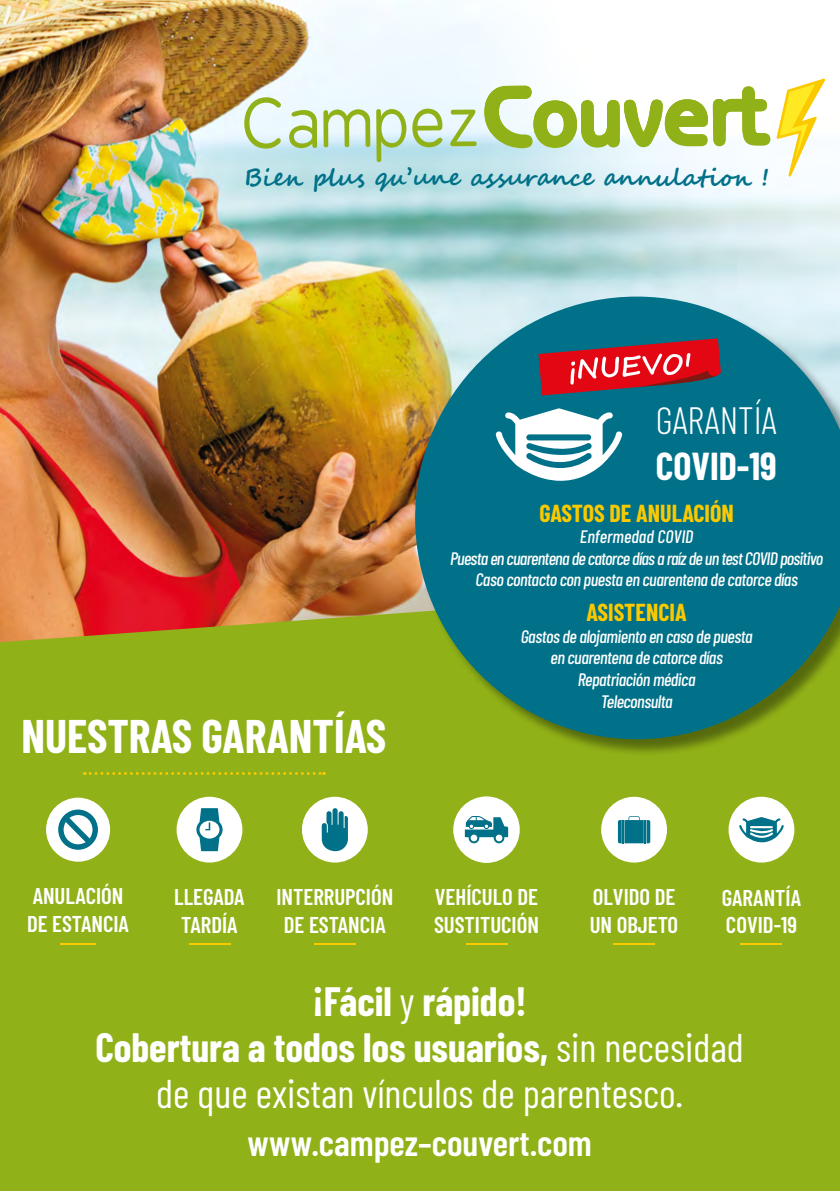
<style>
.page{position:relative;width:840px;height:1191px;background:#fff}
.page>*{position:absolute;margin:0;border:0;box-sizing:border-box;transform-origin:0 0}
.t1{font:700 46px "Barlow Condensed";color:#fff}
.t2{font:40px/46px "Barlow Condensed";color:#fff;text-align:center}
.t3{font:300 38px "Barlow Condensed";color:#fff}
.t4{font:700 38px "Barlow Condensed";color:#fff}
.t5{font:600 36px "Barlow Condensed";color:#fff}
.t6{font:700 24px "Segoe Script";color:#007188}
.t7{font:700 24px "Barlow Condensed";color:#fbc900}
.t8{font:600 22.8px/27.4px "Barlow Condensed";color:#fff}
.t9{font:italic 500 18px/21.6px "Barlow Condensed";letter-spacing:-.025em;color:#fff;text-align:center}
.s1{font-weight:700}
</style>
<div class="page">
<img style="left:0;top:0;width:839px;height:581px">
<div style="left:0;top:581px;width:839px;height:610px;background:#90b117"></div>
<svg style="left:84px;top:772px;width:240px;height:3px"></svg>
<div style="left:415px;top:297px;width:424px;height:460px;background:#000;opacity:.4"></div>
<svg style="left:415px;top:296px;width:424px;height:443px;background:#258283"></svg>
<svg style="left:495px;top:408px;width:127px;height:73px"></svg>
<hr style="left:314px;top:943px;width:41px;height:2px;background:#fbc900">
<hr style="left:465px;top:943px;width:41px;height:2px;background:#fbc900">
<hr style="left:613px;top:943px;width:41px;height:2px;background:#fbc900">
<hr style="left:740px;top:943px;width:41px;height:2px;background:#fbc900">
<hr style="left:189px;top:943px;width:41px;height:2px;background:#fbc900">
<hr style="left:60px;top:943px;width:36px;height:2px;background:#fbc900">
<div style="left:302px;top:796px;width:65px;height:66px;background:#fff;border-radius:50%"></div>
<div style="left:728px;top:796px;width:66px;height:66px;background:#fff;border-radius:50%"></div>
<div style="left:176px;top:796px;width:66px;height:66px;background:#fff;border-radius:50%"></div>
<div style="left:601px;top:796px;width:65px;height:66px;background:#fff;border-radius:50%"></div>
<div style="left:46px;top:797px;width:64px;height:64px;background:#fff;border-radius:50%"></div>
<div style="left:453px;top:796px;width:66px;height:67px;background:#fff;border-radius:50%"></div>
<svg style="left:321px;top:808px;width:27px;height:43px"></svg>
<svg style="left:196px;top:808px;width:26px;height:43px"></svg>
<svg style="left:617px;top:816px;width:33px;height:27px"></svg>
<svg style="left:739px;top:817px;width:44px;height:25px"></svg>
<svg style="left:464px;top:816px;width:44px;height:27px"></svg>
<svg style="left:58px;top:809px;width:40px;height:40px"></svg>
<svg style="left:244px;top:97px;width:37px;height:52px;background:#d1e3bf"></svg>
<svg style="left:289px;top:110px;width:28px;height:38px"></svg>
<svg style="left:323px;top:109px;width:47px;height:38px;background:#c3daa7"></svg>
<svg style="left:376px;top:109px;width:30px;height:53px;background:#b9d6a2"></svg>
<svg style="left:412px;top:109px;width:30px;height:38px"></svg>
<svg style="left:450px;top:110px;width:26px;height:36px"></svg>
<svg style="left:484px;top:86px;width:286px;height:62px"></svg>
<svg style="left:776px;top:78px;width:48px;height:98px"></svg>
<svg style="left:538px;top:338px;width:183px;height:57px;background:#a13a49"></svg>
<h3 class="t6" style="left:244px;top:158px;width:526px">Bien plus qu’une assurance annulation !</h3>
<h3 class="t3" style="left:655px;top:393px;width:122px">GARANTÍA</h3>
<h3 class="t4" style="left:655px;top:439px;width:122px">COVID-19</h3>
<h1 class="t1" style="left:22px;top:703px;width:366px">NUESTRAS GARANTÍAS</h1>
<h3 class="t7" style="left:539px;top:496px;width:196px">GASTOS DE ANULACIÓN</h3>
<p class="t9" style="left:450px;top:524px;width:374px">Enfermedad COVID<br>Puesta en cuarentena de catorce días a raíz de un test COVID positivo<br>Caso contacto con puesta en cuarentena de catorce días</p>
<h3 class="t7" style="left:586px;top:595px;width:101px">ASISTENCIA</h3>
<p class="t9" style="left:520px;top:624px;width:233px">Gastos de alojamiento en caso de puesta en cuarentena de catorce días<br>Repatriación médica<br>Teleconsulta</p>
<p class="t8" style="left:27px;top:881px;width:103px">ANULACIÓN<br>DE ESTANCIA</p>
<p class="t8" style="left:174px;top:882px;width:72px;text-align:center">LLEGADA<br>TARDÍA</p>
<p class="t8" style="left:276px;top:882px;width:118px;text-align:center">INTERRUPCIÓN<br>DE ESTANCIA</p>
<p class="t8" style="left:434px;top:882px;width:106px">VEHÍCULO DE<br>SUSTITUCIÓN</p>
<p class="t8" style="left:589px;top:882px;width:90px">OLVIDO DE<br>UN OBJETO</p>
<p class="t8" style="left:721px;top:882px;width:81px">GARANTÍA<br>COVID-19</p>
<h2 class="t2" style="left:95px;top:975px;width:649px"><span class="s1">¡Fácil</span> y <span class="s1">rápido!<br>Cobertura a todos los usuarios,</span> sin necesidad de que existan vínculos de parentesco.</h2>
<h3 class="t5" style="left:247px;top:1117px;width:346px">www.campez–couvert.com</h3>
</div>
